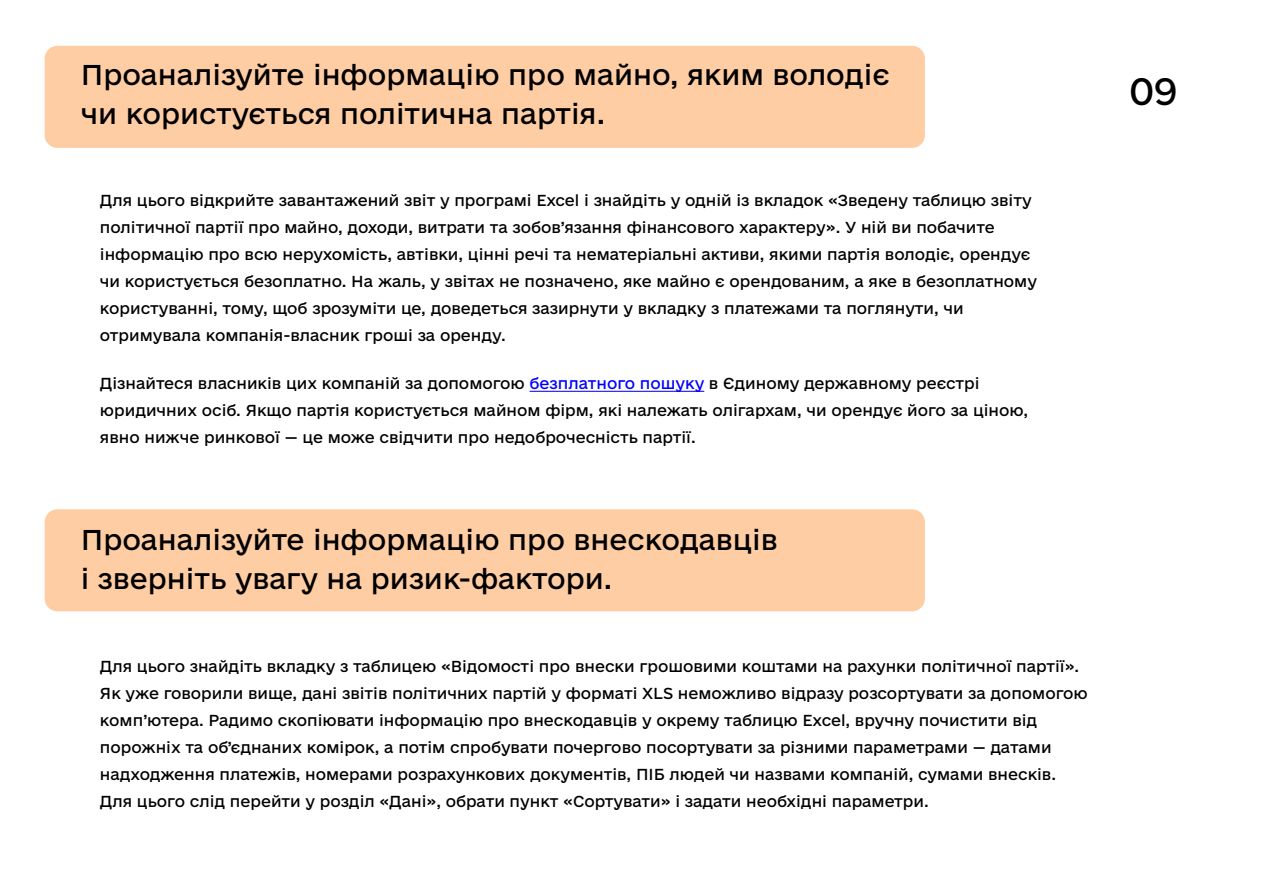
<style>
.page{position:relative;width:1263px;height:893px;background:#fff}
.page>*{position:absolute;margin:0;border:0;box-sizing:border-box;transform-origin:0 0}
.t1{font:36px "e Ukraine Regular";color:#000}
.t2{font:27px/39px "e Ukraine Regular";color:#000}
.t3{font:15px/27px "e Ukraine Regular";color:#000}
.s1{color:#00f}
</style>
<div class="page">
<div style="left:45px;top:46px;width:880px;height:102px;background:#ffcda3;border-radius:13px"></div>
<div style="left:45px;top:509px;width:880px;height:102px;background:#ffcda3;border-radius:13px"></div>
<hr style="left:530px;top:391px;width:174px;height:1px;background:#00f">
<h2 class="t2" style="left:81px;top:56px;width:810px">Проаналізуйте інформацію про майно, яким володіє чи користується політична партія.</h2>
<p class="t3" style="left:100px;top:188px;width:938px">Для цього відкрийте завантажений звіт у програмі Excel і знайдіть у одній із вкладок «Зведену таблицю звіту політичної партії про майно, доходи, витрати та зобов’язання фінансового характеру». У ній ви побачите інформацію про всю нерухомість, автівки, цінні речі та нематеріальні активи, якими партія володіє, орендує чи користується безоплатно. На жаль, у звітах не позначено, яке майно є орендованим, а яке в безоплатному користуванні, тому, щоб зрозуміти це, доведеться зазирнути у вкладку з платежами та поглянути, чи отримувала компанія-власник гроші за оренду.</p>
<p class="t3" style="left:100px;top:371px;width:930px">Дізнайтеся власників цих компаній за допомогою <span class="s1">безплатного пошуку</span> в Єдиному державному реєстрі юридичних осіб. Якщо партія користується майном фірм, які належать олігархам, чи орендує його за ціною, явно нижче ринкової — це може свідчити про недоброчесність партії.</p>
<h2 class="t2" style="left:81px;top:522px;width:698px">Проаналізуйте інформацію про внескодавців і зверніть увагу на ризик-фактори.</h2>
<p class="t3" style="left:100px;top:653px;width:989px">Для цього знайдіть вкладку з таблицею «Відомості про внески грошовими коштами на рахунки політичної партії».<br>Як уже говорили вище, дані звітів політичних партій у форматі XLS неможливо відразу розсортувати за допомогою комп’ютера. Радимо скопіювати інформацію про внескодавців у окрему таблицю Excel, вручну почистити від порожніх та об’єднаних комірок, а потім спробувати почергово посортувати за різними параметрами — датами надходження платежів, номерами розрахункових документів, ПІБ людей чи назвами компаній, сумами внесків.<br>Для цього слід перейти у розділ «Дані», обрати пункт «Сортувати» і задати необхідні параметри.</p>
<h1 class="t1" style="left:1129px;top:69px;width:50px">09</h1>
</div>
